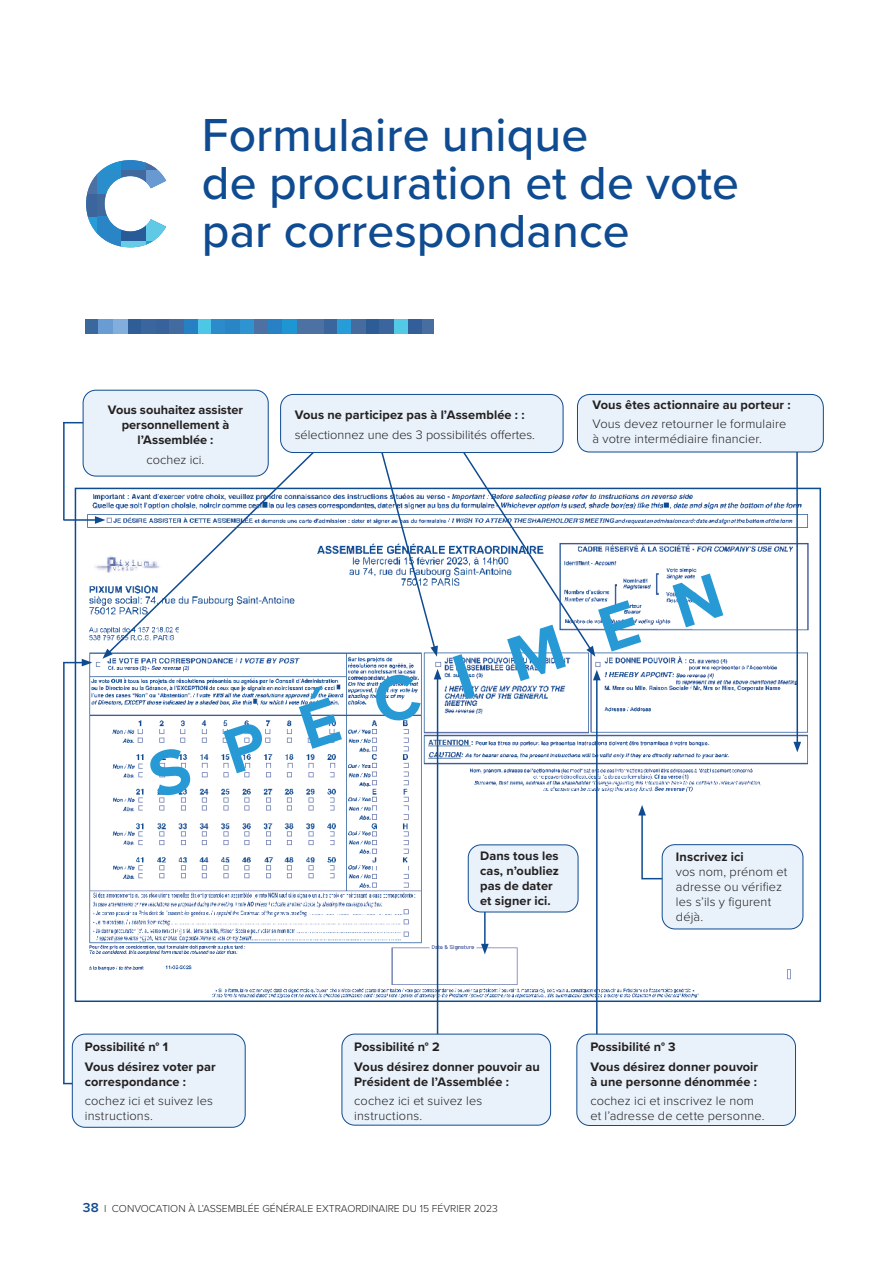
<style>
.page{position:relative;width:893px;height:1263px;background:#fff}
.page>*{position:absolute;margin:0;border:0;box-sizing:border-box;transform-origin:0 0}
.t1{font:700 65.85px "Proxima Nova";color:#279ad6}
.t2{font:500 48px/48px "Proxima Nova";color:#0f4b90}
.t3{font:700 12.75px/15px "Proxima Nova";letter-spacing:.01em;color:#231f20}
.t4{font:300 12.75px/15px "Proxima Nova";letter-spacing:.01em;color:#231f20}
.t5{font:300 10.5px "Proxima Nova";color:#231f20}
.s1{font-weight:600;font-size:13.5px;color:#0f4b90}
</style>
<div class="page">
<div style="left:197px;top:320px;width:15px;height:14px;background:#4cc8e6"></div>
<div style="left:85px;top:320px;width:14px;height:14px;background:#3a689d"></div>
<div style="left:254px;top:320px;width:14px;height:14px;background:#4d71a3"></div>
<div style="left:240px;top:320px;width:14px;height:14px;background:#2e94d1"></div>
<div style="left:268px;top:320px;width:14px;height:14px;background:#2781c4"></div>
<div style="left:127px;top:320px;width:14px;height:14px;background:#2f5d98"></div>
<div style="left:212px;top:320px;width:14px;height:14px;background:#2b8bcb"></div>
<div style="left:183px;top:320px;width:15px;height:14px;background:#2580c4"></div>
<div style="left:155px;top:320px;width:14px;height:14px;background:#37629b"></div>
<div style="left:169px;top:320px;width:14px;height:14px;background:#446b9f"></div>
<div style="left:141px;top:320px;width:14px;height:14px;background:#3a659d"></div>
<div style="left:99px;top:320px;width:14px;height:14px;background:#699cd3"></div>
<div style="left:113px;top:320px;width:14px;height:14px;background:#81aedc"></div>
<div style="left:226px;top:320px;width:14px;height:14px;background:#2985c6"></div>
<div style="left:296px;top:320px;width:14px;height:14px;background:#4d71a3"></div>
<div style="left:310px;top:320px;width:14px;height:14px;background:#4d71a3"></div>
<div style="left:282px;top:320px;width:14px;height:14px;background:#1f96d4"></div>
<div style="left:422px;top:320px;width:12px;height:14px;background:#486da0"></div>
<div style="left:408px;top:320px;width:14px;height:14px;background:#325f99"></div>
<div style="left:394px;top:320px;width:14px;height:14px;background:#53c9e6"></div>
<div style="left:337px;top:320px;width:14px;height:14px;background:#269dd8"></div>
<div style="left:365px;top:320px;width:15px;height:14px;background:#2c5d97"></div>
<div style="left:351px;top:320px;width:14px;height:14px;background:#466c9f"></div>
<div style="left:380px;top:320px;width:14px;height:14px;background:#3b669d"></div>
<div style="left:324px;top:320px;width:13px;height:14px;background:#3b669d"></div>
<svg style="left:145px;top:170px;width:21px;height:19px"></svg>
<svg style="left:145px;top:162px;width:13px;height:8px"></svg>
<svg style="left:97px;top:170px;width:24px;height:24px"></svg>
<svg style="left:101px;top:161px;width:20px;height:9px"></svg>
<svg style="left:97px;top:194px;width:10px;height:22px"></svg>
<div style="left:121px;top:160px;width:24px;height:10px;background:#2781c4"></div>
<svg style="left:121px;top:170px;width:24px;height:12px"></svg>
<svg style="left:145px;top:241px;width:8px;height:4px"></svg>
<svg style="left:145px;top:219px;width:21px;height:22px"></svg>
<svg style="left:97px;top:216px;width:24px;height:25px"></svg>
<svg style="left:106px;top:241px;width:15px;height:6px"></svg>
<div style="left:121px;top:241px;width:24px;height:6px;background:#67cce6"></div>
<svg style="left:121px;top:226px;width:24px;height:15px"></svg>
<svg style="left:87px;top:174px;width:10px;height:20px"></svg>
<svg style="left:87px;top:216px;width:10px;height:17px"></svg>
<div style="left:86px;top:194px;width:11px;height:22px;background:#3b669d"></div>
<img style="left:81px;top:493px;width:728px;height:506px">
<hr style="left:63px;top:1083px;width:53px;height:1px;background:#0f4b90">
<hr style="left:596px;top:678px;width:2px;height:383px;background:#0f4b90">
<svg style="left:593px;top:670px;width:8px;height:10px"></svg>
<hr style="left:437px;top:677px;width:1px;height:379px;background:#0f4b90">
<svg style="left:434px;top:669px;width:7px;height:10px"></svg>
<hr style="left:484px;top:894px;width:2px;height:52px;background:#0f4b90">
<svg style="left:481px;top:944px;width:8px;height:10px"></svg>
<svg style="left:638px;top:805px;width:41px;height:75px"></svg>
<hr style="left:796px;top:440px;width:2px;height:304px;background:#0f4b90">
<svg style="left:793px;top:742px;width:8px;height:10px"></svg>
<hr style="left:63px;top:422px;width:53px;height:1px;background:#0f4b90">
<div style="left:83px;top:390px;width:185px;height:86px;background:#e9f2fa;border-radius:13px"></div>
<div style="left:83px;top:390px;width:186px;height:86px;border:1px solid #0f4b90;border-radius:13px"></div>
<div style="left:577px;top:394px;width:246px;height:58px;background:#e9f2fa;border-radius:13px"></div>
<div style="left:577px;top:394px;width:247px;height:58px;border:1px solid #0f4b90;border-radius:13px"></div>
<div style="left:662px;top:845px;width:141px;height:84px;background:#e9f2fa;border-radius:13px"></div>
<div style="left:662px;top:844px;width:141px;height:85px;border:1px solid #0f4b90;border-radius:13px"></div>
<div style="left:342px;top:1034px;width:209px;height:91px;background:#e9f2fa;border-radius:13px"></div>
<div style="left:342px;top:1034px;width:209px;height:91px;border:1px solid #0f4b90;border-radius:13px"></div>
<div style="left:468px;top:845px;width:110px;height:67px;background:#e9f2fa;border-radius:13px"></div>
<div style="left:468px;top:844px;width:110px;height:68px;border:1px solid #0f4b90;border-radius:13px"></div>
<div style="left:577px;top:1034px;width:218px;height:91px;background:#e9f2fa;border-radius:13px"></div>
<div style="left:576px;top:1034px;width:220px;height:92px;border:1px solid #0f4b90;border-radius:13px"></div>
<hr style="left:63px;top:422px;width:2px;height:98px;background:#0f4b90">
<hr style="left:63px;top:662px;width:2px;height:421px;background:#0f4b90">
<div style="left:72px;top:1034px;width:173px;height:93px;background:#e9f2fa;border-radius:13px"></div>
<div style="left:72px;top:1034px;width:174px;height:94px;border:1px solid #0f4b90;border-radius:13px"></div>
<svg style="left:63px;top:447px;width:256px;height:219px"></svg>
<svg style="left:460px;top:447px;width:135px;height:210px"></svg>
<svg style="left:379px;top:453px;width:59px;height:204px"></svg>
<div style="left:281px;top:394px;width:282px;height:58px;background:#e9f2fa;border-radius:13px"></div>
<div style="left:280px;top:394px;width:283px;height:59px;border:1px solid #0f4b90;border-radius:13px"></div>
<h2 class="t2" style="left:202px;top:114px;width:539px">Formulaire unique<br>de procuration et de vote par correspondance</h2>
<p class="t3" style="left:108px;top:402px;width:137px;text-align:center">Vous souhaitez assister personnellement à l’Assemblée :</p>
<p class="t4" style="left:147px;top:452px;width:59px">cochez ici.</p>
<p class="t3" style="left:295px;top:407px;width:231px">Vous ne participez pas à l’Assemblée : :</p>
<p class="t4" style="left:295px;top:427px;width:242px">sélectionnez une des 3 possibilités offertes.</p>
<p class="t3" style="left:592px;top:397px;width:200px">Vous êtes actionnaire au porteur :</p>
<p class="t4" style="left:592px;top:416px;width:195px">Vous devez retourner le formulaire à votre intermédiaire financier.</p>
<h1 class="t1" style="left:140px;top:745px;width:600px;rotate:-18deg">SPÉCIMEN</h1>
<p class="t3" style="left:480px;top:848px;width:80px">Dans tous les cas, n’oubliez pas de dater et signer ici.</p>
<p class="t3" style="left:676px;top:849px;width:69px">Inscrivez ici</p>
<p class="t4" style="left:676px;top:864px;width:113px">vos nom, prénom et adresse ou vérifiez les s’ils y figurent déjà.</p>
<p class="t3" style="left:85px;top:1037px;width:132px;line-height:19.2px">Possibilité n° 1<br>Vous désirez voter par</p>
<p class="t3" style="left:85px;top:1074px;width:103px">correspondance :</p>
<p class="t4" style="left:85px;top:1093px;width:130px">cochez ici et suivez les instructions.</p>
<p class="t3" style="left:354px;top:1037px;width:187px;line-height:19.2px">Possibilité n° 2<br>Vous désirez donner pouvoir au</p>
<p class="t3" style="left:354px;top:1074px;width:156px">Président de l’Assemblée :</p>
<p class="t4" style="left:354px;top:1093px;width:130px">cochez ici et suivez les instructions.</p>
<p class="t5" style="left:83px;top:1203px;width:417px"><span class="s1">38</span> I CONVOCATION À L’ASSEMBLÉE GÉNÉRALE EXTRAORDINAIRE DU 15 FÉVRIER 2023</p>
<p class="t3" style="left:590px;top:1037px;width:169px;line-height:19.2px">Possibilité n° 3<br>Vous désirez donner pouvoir</p>
<p class="t3" style="left:590px;top:1074px;width:168px">à une personne dénommée :</p>
<p class="t4" style="left:590px;top:1093px;width:176px">cochez ici et inscrivez le nom et l’adresse de cette personne.</p>
</div>
